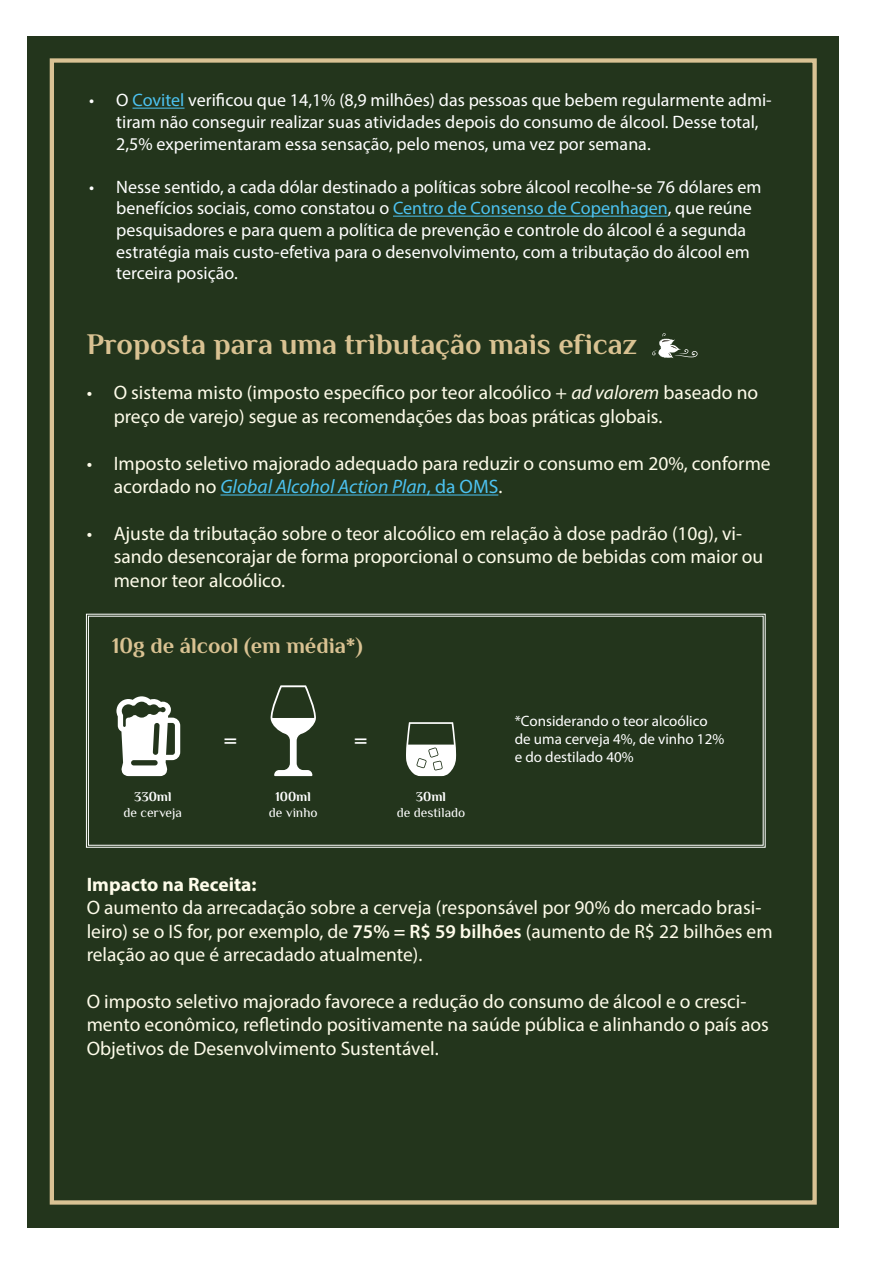
<style>
.page{position:relative;width:893px;height:1263px;background:#fff}
.page>*{position:absolute;margin:0;border:0;box-sizing:border-box;transform-origin:0 0}
.t1{font:700 30px "Philosopher";color:#d9c292}
.t2{font:700 22.5px "Philosopher";color:#d9c292}
.t3{font:700 21px "Philosopher";color:#fff}
.t4{font:19.5px/23.4px "Myriad Pro";color:#fefcea}
.t5{font:700 19.5px "Myriad Pro";color:#fefcea}
.t6{font:18px/21.6px "Myriad Pro";color:#fff}
.t7{font:15px/18px "Myriad Pro";color:#fff}
.t8{font:13.5px "Philosopher";color:#fff}
.t9{font:700 13.5px "Philosopher";color:#fff}
.s1{color:#4cc2f1}
.s2{font-style:italic}
.s3{font-style:italic;color:#4cc2f1}
.s4{font-weight:600}
</style>
<div class="page">
<div style="left:28px;top:36px;width:811px;height:1191px;background:#23351c"></div>
<div style="left:50px;top:58px;width:767px;height:1146px;border:4px solid #d9c294"></div>
<hr style="left:133px;top:108px;width:51px;height:1px;background:#4cc2f1">
<hr style="left:393px;top:216px;width:275px;height:1px;background:#4cc2f1">
<hr style="left:220px;top:494px;width:278px;height:1px;background:#4cc2f1">
<svg style="left:652px;top:333px;width:46px;height:25px"></svg>
<svg style="left:85px;top:613px;width:681px;height:235px"></svg>
<div style="left:88px;top:616px;width:676px;height:230px;border:1px solid #fff"></div>
<svg style="left:116px;top:696px;width:64px;height:80px"></svg>
<svg style="left:269px;top:685px;width:48px;height:91px"></svg>
<svg style="left:406px;top:722px;width:50px;height:54px"></svg>
<p class="t6" style="left:116px;top:89px;width:657px;text-indent:-27px">• O <span class="s1">Covitel</span> verificou que 14,1% (8,9 milhões) das pessoas que bebem regularmente admi&shy;tiram não conseguir realizar suas atividades depois do consumo de álcool. Desse total,<br>2,5% experimentaram essa sensação, pelo menos, uma vez por semana.</p>
<p class="t6" style="left:116px;top:176px;width:647px;text-indent:-27px">• Nesse sentido, a cada dólar destinado a políticas sobre álcool recolhe-se 76 dólares em benefícios sociais, como constatou o <span class="s1">Centro de Consenso de Copenhagen</span>, que reúne pesquisadores e para quem a política de prevenção e controle do álcool é a segunda estratégia mais custo-efetiva para o desenvolvimento, com a tributação do álcool em terceira posição.</p>
<h1 class="t1" style="left:87px;top:325px;width:552px">Proposta para uma tributação mais eficaz</h1>
<p class="t4" style="left:114px;top:381px;width:646px;text-indent:-27px">• O sistema misto (imposto específico por teor alcoólico + <span class="s2">ad valorem</span> baseado no preço de varejo) segue as recomendações das boas práticas globais.</p>
<p class="t4" style="left:114px;top:451px;width:659px;text-indent:-27px">• Imposto seletivo majorado adequado para reduzir o consumo em 20%, conforme acordado no <span class="s3">Global Alcohol Action Plan</span><span class="s1">, da OMS</span>.</p>
<p class="t4" style="left:114px;top:521px;width:651px;text-indent:-27px">• Ajuste da tributação sobre o teor alcoólico em relação à dose padrão (10g), vi&shy;sando desencorajar de forma proporcional o consumo de bebidas com maior ou menor teor alcoólico.</p>
<p class="t2" style="left:112px;top:630px;width:252px">10g de álcool (em média*)</p>
<p class="t9" style="left:134px;top:787px;width:39px">330ml</p>
<p class="t8" style="left:123px;top:804px;width:60px">de cerveja</p>
<p class="t3" style="left:223px;top:727px;width:15px">=</p>
<p class="t3" style="left:354px;top:727px;width:15px">=</p>
<p class="t9" style="left:276px;top:787px;width:37px">100ml</p>
<p class="t8" style="left:269px;top:804px;width:50px">de vinho</p>
<p class="t9" style="left:416px;top:787px;width:32px">30ml</p>
<p class="t8" style="left:397px;top:804px;width:70px">de destilado</p>
<p class="t7" style="left:515px;top:712px;width:211px">*Considerando o teor alcoólico de uma cerveja 4%, de vinho 12% e do destilado 40%</p>
<p class="t5" style="left:87px;top:872px;width:171px">Impacto na Receita:</p>
<p class="t4" style="left:87px;top:896px;width:687px">O aumento da arrecadação sobre a cerveja (responsável por 90% do mercado brasi&shy;leiro) se o IS for, por exemplo, de <span class="s4">75% = R$ 59 bilhões</span> (aumento de R$ 22 bilhões em relação ao que é arrecadado atualmente).</p>
<p class="t4" style="left:87px;top:989px;width:684px">O imposto seletivo majorado favorece a redução do consumo de álcool e o cresci&shy;mento econômico, refletindo positivamente na saúde pública e alinhando o país aos<br>Objetivos de Desenvolvimento Sustentável.</p>
</div>
